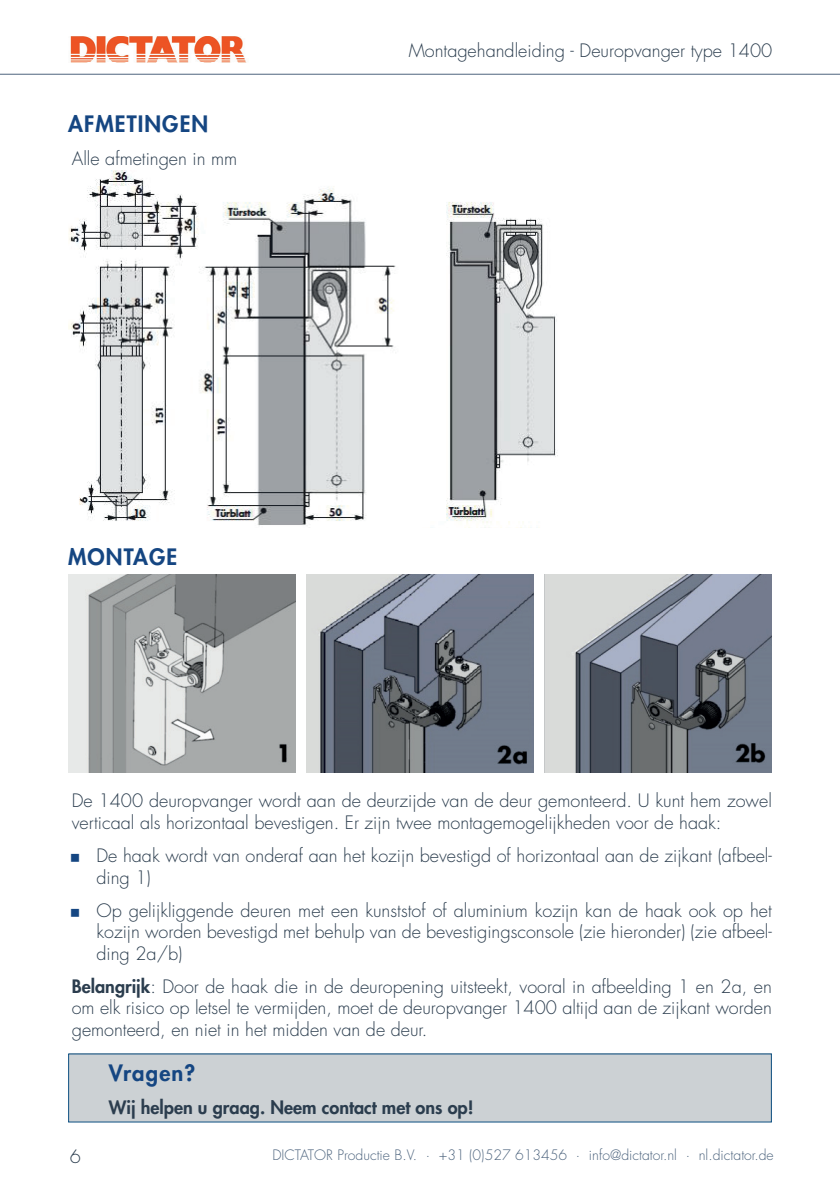
<style>
.page{position:relative;width:840px;height:1191px;background:#fff}
.page>*{position:absolute;margin:0;border:0;box-sizing:border-box;transform-origin:0 0}
.t1{font:800 22px "Futura Std";letter-spacing:.05em;color:#154682}
.t2{font:300 18px/21.6px "Futura Std";color:#2b3d4e}
.t3{font:800 18px "Futura Std";color:#2b3d4e}
.t4{font:300 14px "Futura Std";color:#4d647e}
.s1{font-weight:800}
</style>
<div class="page">
<img style="left:70px;top:37px;width:176px;height:25px">
<hr style="left:0;top:74px;width:839px;height:1px;background:#4d647e">
<img style="left:68px;top:170px;width:490px;height:356px">
<img style="left:68px;top:574px;width:227px;height:198px">
<img style="left:544px;top:574px;width:227px;height:198px">
<img style="left:306px;top:574px;width:227px;height:198px">
<div style="left:69px;top:1054px;width:702px;height:68px;background:#ccd1d4"></div>
<p class="t1" style="left:68px;top:109px;width:141px">AFMETINGEN</p>
<p class="t2" style="left:72px;top:148px;width:167px">Alle afmetingen in mm</p>
<p class="t1" style="left:68px;top:543px;width:110px">MONTAGE</p>
<p class="t2" style="left:408px;top:40px;width:365px">Montagehandleiding - Deuropvanger type 1400</p>
<p class="t2" style="left:72px;top:790px;width:701px">De 1400 deuropvanger wordt aan de deurzijde van de deur gemonteerd. U kunt hem zowel verticaal als horizontaal bevestigen. Er zijn twee montagemogelijkheden voor de haak:</p>
<p class="t2" style="left:96px;top:845px;width:676px">De haak wordt van onderaf aan het kozijn bevestigd of horizontaal aan de zijkant (afbeel&shy;ding 1)</p>
<p class="t2" style="left:96px;top:899px;width:676px;text-align:justify">Op gelijkliggende deuren met een kunststof of aluminium kozijn kan de haak ook op het kozijn worden bevestigd met behulp van de bevestigingsconsole (zie hieronder) (zie afbeel&shy;ding 2a/b)</p>
<p class="t2" style="left:72px;top:976px;width:701px;text-align:justify"><span class="s1">Belangrijk</span>: Door de haak die in de deuropening uitsteekt, vooral in afbeelding 1 en 2a, en om elk risico op letsel te vermijden, moet de deuropvanger 1400 altijd aan de zijkant worden gemonteerd, en niet in het midden van de deur.</p>
<p class="t2" style="left:70px;top:1146px;width:13px">6</p>
<p class="t1" style="left:109px;top:1058px;width:88px">Vragen?</p>
<p class="t3" style="left:109px;top:1095px;width:366px">Wij helpen u graag. Neem contact met ons op!</p>
<p class="t4" style="left:272px;top:1146px;width:502px">DICTATOR Productie B.V. · +31 (0)527 613456 · info@dictator.nl · nl.dictator.de</p>
</div>
